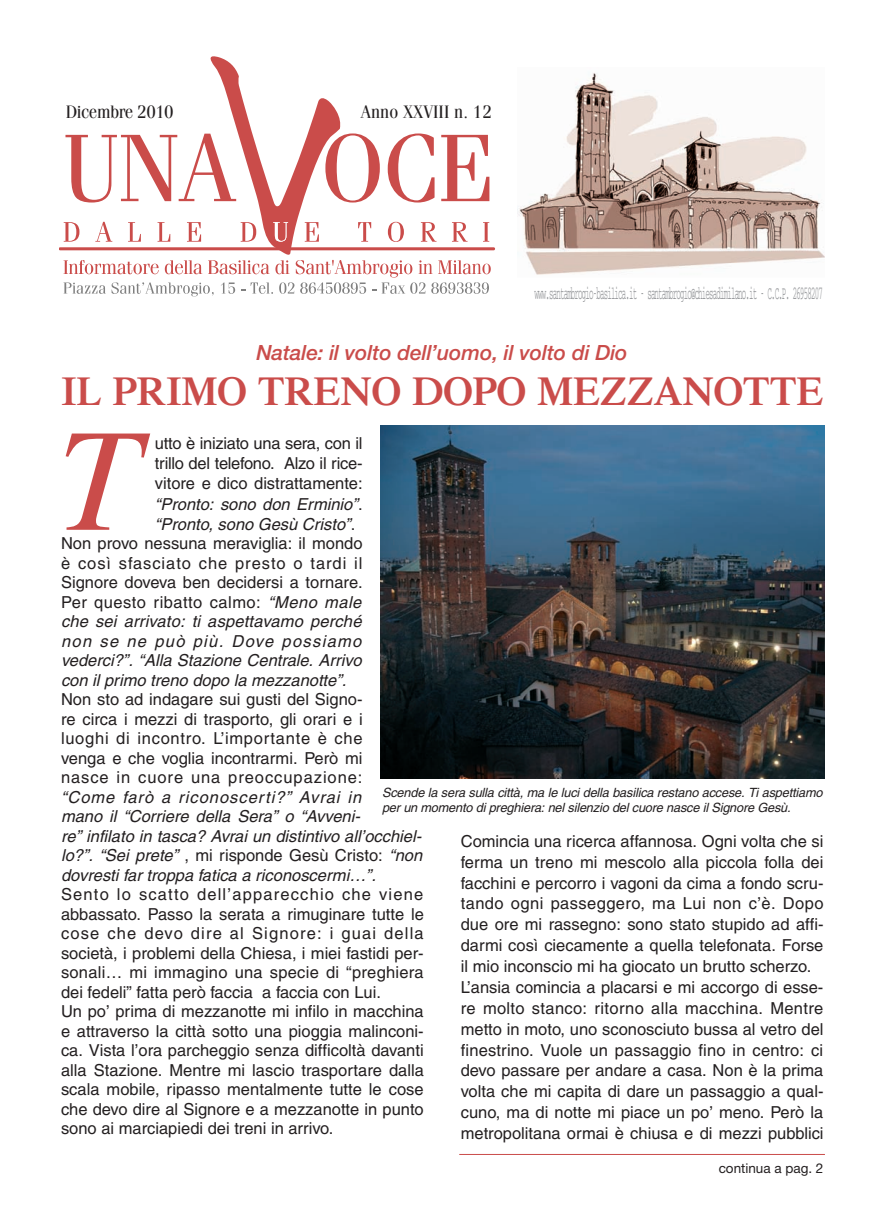
<style>
.page{position:relative;width:893px;height:1212px;background:#fff}
.page>*{position:absolute;margin:0;border:0;box-sizing:border-box;transform-origin:0 0}
.t1{font:italic 147.3px "Times";color:#ca4c4a}
.t2{font:600 40.5px "Times";letter-spacing:-.005em;color:#ca4c4a}
.t3{font:italic 500 21px "Helvetica Neue";letter-spacing:-.005em;color:#ca4c4a}
.t4{font:18.75px "Courier";letter-spacing:-.115em;color:#939598;scale:.4 1}
.t5{font:18px "Fenice";color:#231f20;scale:.95 1}
.t6{font:18px "Fenice";letter-spacing:-.03em;color:#231f20;scale:.95 1}
.t7{font:16.5px/19.5px "Helvetica";color:#231f20}
.t8{font:italic 16.5px/19.5px "Helvetica";color:#231f20}
.t9{font:16.5px "Helvetica";letter-spacing:.055em;color:#231f20}
.t10{font:16.5px "Helvetica";letter-spacing:.03em;color:#231f20}
.t11{font:italic 16.5px "Helvetica";letter-spacing:.08em;color:#231f20}
.t12{font:13.5px "Helvetica Neue";color:#231f20}
.t13{font:italic 12.75px/14.2px "Helvetica";letter-spacing:-.015em;color:#231f20}
.s1{font-style:normal}
.s2{font-style:italic}
</style>
<div class="page">
<svg style="left:60px;top:56px;width:435px;height:240px"></svg>
<img style="left:518px;top:73px;width:307px;height:202px">
<div style="left:60px;top:103px;width:138px;height:24px;background:#fff"></div>
<div style="left:347px;top:103px;width:147px;height:24px;background:#fff"></div>
<img style="left:381px;top:425px;width:444px;height:353px">
<hr style="left:459px;top:1154px;width:366px;height:1px;background:#ca4c4a">
<p class="t6" style="left:66px;top:105px;width:115px">Dicembre 2010</p>
<p class="t5" style="left:361px;top:105px;width:140px">Anno XXVIII n. 12</p>
<p class="t4" style="left:535px;top:287px;width:722px">www.santambrogio-basilica.it - santambrogio@chiesadimilano.it - C.C.P. 26958207</p>
<p class="t3" style="left:256px;top:345px;width:373px">Natale: il volto dell’uomo, il volto di Dio</p>
<h2 class="t2" style="left:61px;top:376px;width:764px">IL PRIMO TRENO DOPO MEZZANOTTE</h2>
<h1 class="t1" style="left:57px;top:430px;width:83px">T</h1>
<p class="t7" style="left:155px;top:435px;width:209px">utto è iniziato una sera, con il</p>
<p class="t7" style="left:155px;top:455px;width:209px">trillo del telefono. Alzo il rice-</p>
<p class="t7" style="left:155px;top:475px;width:209px">vitore e dico distrattamente:</p>
<p class="t8" style="left:155px;top:495px;width:209px">“Pronto: sono don Erminio”<span class="s1">.</span></p>
<p class="t8" style="left:155px;top:516px;width:202px">“Pronto, sono Gesù Cristo”<span class="s1">.</span></p>
<p class="t7" style="left:61px;top:535px;width:303px">Non provo nessuna meraviglia: il mondo</p>
<p class="t9" style="left:61px;top:557px;width:303px">è così sfasciato che presto o tardi il</p>
<p class="t7" style="left:61px;top:574px;width:303px">Signore doveva ben decidersi a tornare.</p>
<p class="t10" style="left:61px;top:596px;width:302px">Per questo ribatto calmo: <span class="s2">“Meno male</span></p>
<p class="t8" style="left:61px;top:613px;width:302px">che sei arrivato: ti aspettavamo perché</p>
<p class="t11" style="left:61px;top:635px;width:302px">non se ne può più. Dove possiamo</p>
<p class="t8" style="left:61px;top:652px;width:302px">vederci?”. “Alla Stazione Centrale. Arrivo</p>
<p class="t8" style="left:61px;top:672px;width:287px">con il primo treno dopo la mezzanotte”.</p>
<p class="t7" style="left:61px;top:691px;width:303px;text-align:justify">Non sto ad indagare sui gusti del Signo&shy;re circa i mezzi di trasporto, gli orari e i luoghi di incontro. L’importante è che venga e che voglia incontrarmi. Però mi nasce in cuore una preoccupazione:</p>
<p class="t8" style="left:61px;top:789px;width:363px">“Come farò a riconoscerti?” Avrai in<br>mano il “Corriere della Sera” o “Avveni-<br>re” infilato in tasca? Avrai un distintivo all’occhiel&shy;lo?”. “Sei prete” <span class="s1">, mi risponde Gesù Cristo:</span> “non dovresti far troppa fatica a riconoscermi…”.</p>
<p class="t7" style="left:61px;top:886px;width:364px">Sento lo scatto dell’apparecchio che viene abbassato. Passo la serata a rimuginare tutte le cose che devo dire al Signore: i guai della società, i problemi della Chiesa, i miei fastidi per&shy;sonali… mi immagino una specie di “preghiera dei fedeli” fatta però faccia a faccia con Lui.<br>Un po’ prima di mezzanotte mi infilo in macchina e attraverso la città sotto una pioggia malinconi&shy;ca. Vista l’ora parcheggio senza difficoltà davanti alla Stazione. Mentre mi lascio trasportare dalla scala mobile, ripasso mentalmente tutte le cose che devo dire al Signore e a mezzanotte in punto sono ai marciapiedi dei treni in arrivo.</p>
<p class="t13" style="left:382px;top:787px;width:442px">Scende la sera sulla città, ma le luci della basilica restano accese. Ti aspettiamo per un momento di preghiera: nel silenzio del cuore nasce il Signore Gesù.</p>
<p class="t7" style="left:461px;top:832px;width:364px;line-height:20.9px">Comincia una ricerca affannosa. Ogni volta che si ferma un treno mi mescolo alla piccola folla dei facchini e percorro i vagoni da cima a fondo scru&shy;tando ogni passeggero, ma Lui non c’è. Dopo due ore mi rassegno: sono stato stupido ad affi&shy;darmi così ciecamente a quella telefonata. Forse il mio inconscio mi ha giocato un brutto scherzo.<br>L’ansia comincia a placarsi e mi accorgo di esse&shy;re molto stanco: ritorno alla macchina. Mentre metto in moto, uno sconosciuto bussa al vetro del finestrino. Vuole un passaggio fino in centro: ci devo passare per andare a casa. Non è la prima volta che mi capita di dare un passaggio a qual&shy;cuno, ma di notte mi piace un po’ meno. Però la metropolitana ormai è chiusa e di mezzi pubblici</p>
<p class="t12" style="left:719px;top:1163px;width:106px">continua a pag. 2</p>
</div>
